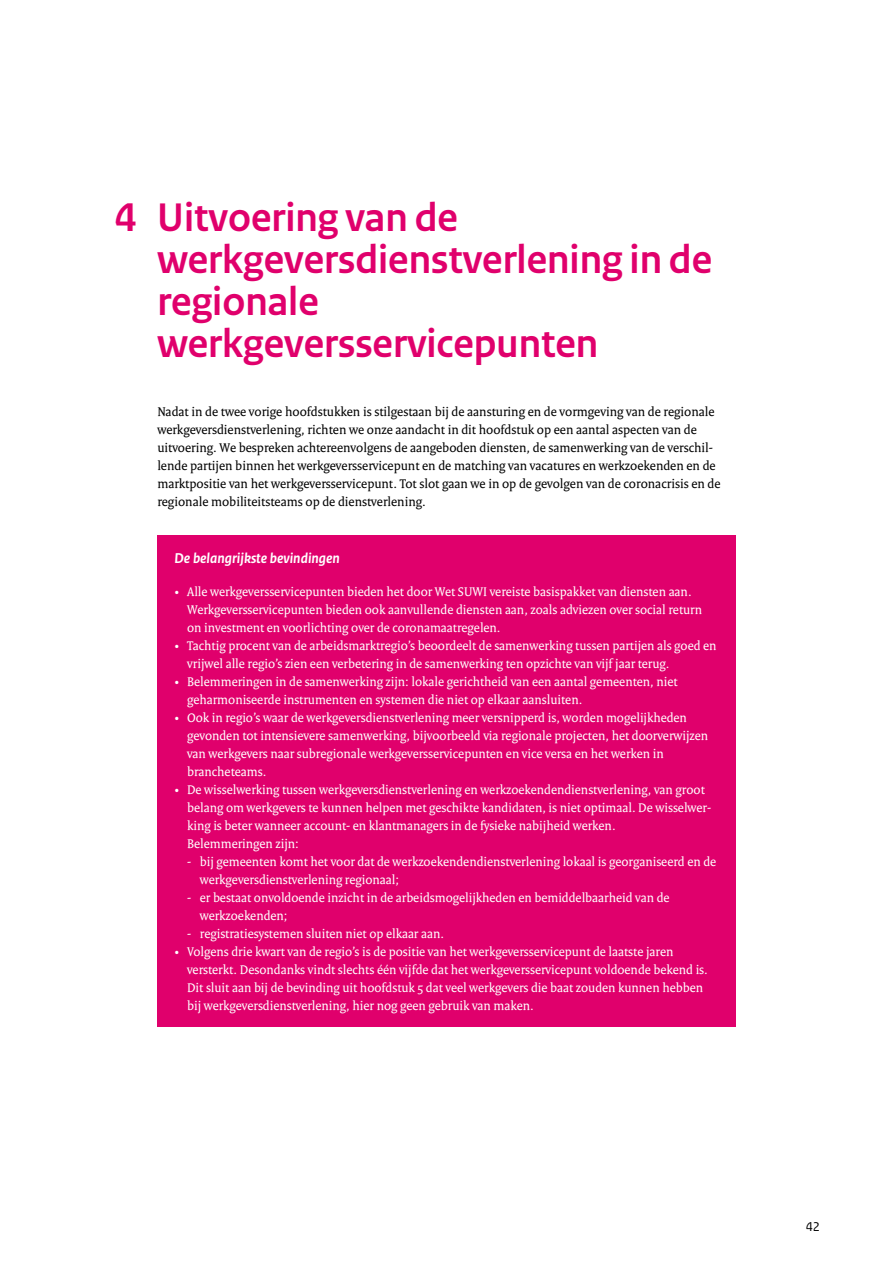
<style>
.page{position:relative;width:893px;height:1263px;background:#fff}
.page>*{position:absolute;margin:0;border:0;box-sizing:border-box;transform-origin:0 0}
.H1_Kop{font:700 42px/42px "Rijksoverheid Sans Heading";color:#e0006c}
.H2_Kader_Kop{font:italic 700 15px "Rijksoverheid Sans Text";color:#fff}
.P_Kader_Broodtekst{font:13.5px/18px "Rijksoverheid Serif";color:#fff}
.P_Broodtekst_Serif{font:13.5px/18px "Rijksoverheid Serif";color:#000}
.t1{font:13.5px "Rijksoverheid Sans Text";color:#000}
</style>
<div class="page">
<div style="left:157px;top:535px;width:579px;height:40px;background:#e0006c"></div>
<div style="left:157px;top:573px;width:579px;height:75px;background:#e0006c"></div>
<div style="left:157px;top:627px;width:579px;height:57px;background:#e0006c"></div>
<div style="left:157px;top:663px;width:579px;height:57px;background:#e0006c"></div>
<div style="left:157px;top:699px;width:579px;height:93px;background:#e0006c"></div>
<div style="left:157px;top:771px;width:579px;height:93px;background:#e0006c"></div>
<div style="left:157px;top:843px;width:579px;height:57px;background:#e0006c"></div>
<div style="left:157px;top:879px;width:579px;height:57px;background:#e0006c"></div>
<div style="left:157px;top:933px;width:579px;height:93px;background:#e0006c"></div>
<h1 class="H1_Kop" style="left:157px;top:198px;width:556px;text-indent:-43px">4 Uitvoering van de werkgeversdienstverlening in de regionale werkgeversservicepunten</h1>
<p class="P_Broodtekst_Serif" style="left:157px;top:402px;width:565px">Nadat in de twee vorige hoofdstukken is stilgestaan bij de aansturing en de vormgeving van de regionale werkgeversdienstverlening, richten we onze aandacht in dit hoofdstuk op een aantal aspecten van de uitvoering. We bespreken achtereenvolgens de aangeboden diensten, de samenwerking van de verschil&shy;lende partijen binnen het werkgeversservicepunt en de matching van vacatures en werkzoekenden en de marktpositie van het werkgeversservicepunt. Tot slot gaan we in op de gevolgen van de coronacrisis en de regionale mobiliteitsteams op de dienstverlening.</p>
<h2 class="H2_Kader_Kop" style="left:174px;top:549px;width:167px">De belangrijkste bevindingen</h2>
<p class="P_Kader_Broodtekst" style="left:187px;top:582px;width:516px;text-indent:-13px">• Alle werkgeversservicepunten bieden het door Wet SUWI vereiste basispakket van diensten aan.<br>Werkgeversservicepunten bieden ook aanvullende diensten aan, zoals adviezen over social return on investment en voorlichting over de coronamaatregelen.</p>
<p class="P_Kader_Broodtekst" style="left:187px;top:636px;width:531px;text-indent:-13px">• Tachtig procent van de arbeidsmarktregio’s beoordeelt de samenwerking tussen partijen als goed en vrijwel alle regio’s zien een verbetering in de samenwerking ten opzichte van vijf jaar terug.</p>
<p class="P_Kader_Broodtekst" style="left:187px;top:672px;width:492px;text-indent:-13px">• Belemmeringen in de samenwerking zijn: lokale gerichtheid van een aantal gemeenten, niet geharmoniseerde instrumenten en systemen die niet op elkaar aansluiten.</p>
<p class="P_Kader_Broodtekst" style="left:187px;top:708px;width:522px;text-indent:-13px">• Ook in regio’s waar de werkgeversdienstverlening meer versnipperd is, worden mogelijkheden gevonden tot intensievere samenwerking, bijvoorbeeld via regionale projecten, het doorverwijzen van werkgevers naar subregionale werkgeversservicepunten en vice versa en het werken in brancheteams.</p>
<p class="P_Kader_Broodtekst" style="left:187px;top:780px;width:525px;text-indent:-13px">• De wisselwerking tussen werkgeversdienstverlening en werkzoekendendienstverlening, van groot belang om werkgevers te kunnen helpen met geschikte kandidaten, is niet optimaal. De wisselwer&shy;king is beter wanneer account- en klantmanagers in de fysieke nabijheid werken.<br>Belemmeringen zijn:</p>
<p class="P_Kader_Broodtekst" style="left:200px;top:852px;width:518px;text-indent:-13px">- bij gemeenten komt het voor dat de werkzoekendendienstverlening lokaal is georganiseerd en de werkgeversdienstverlening regionaal;</p>
<p class="P_Kader_Broodtekst" style="left:200px;top:888px;width:471px;text-indent:-13px">- er bestaat onvoldoende inzicht in de arbeidsmogelijkheden en bemiddelbaarheid van de werkzoekenden;</p>
<p class="P_Kader_Broodtekst" style="left:187px;top:924px;width:258px">- registratiesystemen sluiten niet op elkaar aan.</p>
<p class="P_Kader_Broodtekst" style="left:187px;top:942px;width:522px;text-indent:-13px">• Volgens drie kwart van de regio’s is de positie van het werkgeversservicepunt de laatste jaren versterkt. Desondanks vindt slechts één vijfde dat het werkgeversservicepunt voldoende bekend is.<br>Dit sluit aan bij de bevinding uit hoofdstuk 5 dat veel werkgevers die baat zouden kunnen hebben bij werkgeversdienstverlening, hier nog geen gebruik van maken.</p>
<p class="t1" style="left:806px;top:1219px;width:16px">42</p>
</div>
